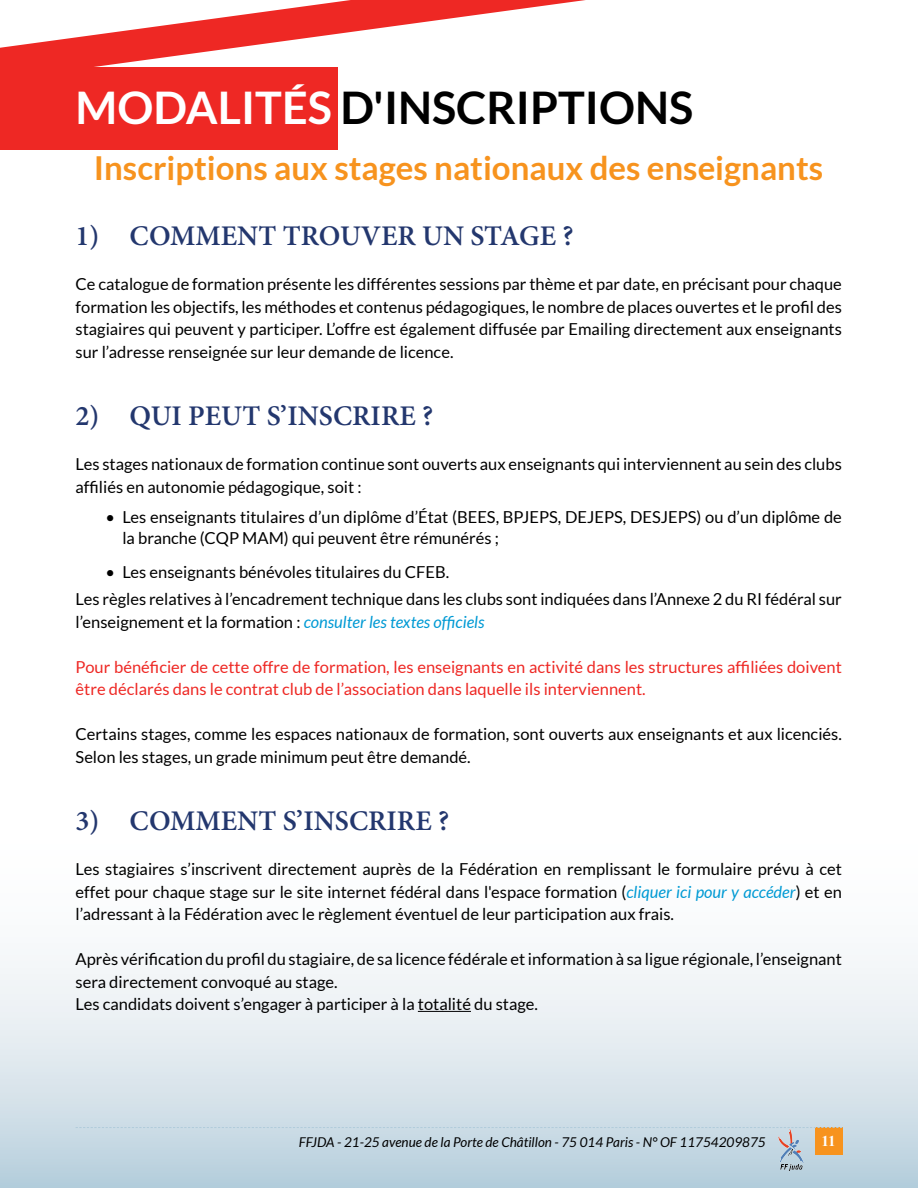
<style>
.page{position:relative;width:918px;height:1188px;background:#fff}
.page>*{position:absolute;margin:0;border:0;box-sizing:border-box;transform-origin:0 0}
.t1{font:700 45px "Lato";color:#000}
.t2{font:700 33px "Lato";color:#f7931e}
.t3{font:600 28.5px "Minion Pro";color:#23376e}
.t4{font:16.5px/22.5px "Lato";color:#000}
.t5{font:16.5px/22.5px "Lato";color:#ee2824}
.t6{font:700 15px "Times New Roman";color:#fff}
.t7{font:italic 13.5px "Lato";color:#000}
.s1{color:#fff}
.s2{font-style:italic;color:#009ad4}
</style>
<div class="page">
<svg style="left:0;top:961px;width:918px;height:227px"></svg>
<div style="left:815px;top:1127px;width:27px;height:27px;background:#f7931e"></div>
<svg style="left:76px;top:1127px;width:766px;height:1px"></svg>
<img style="left:777px;top:1128px;width:28px;height:43px">
<svg style="left:0;top:0;width:586px;height:68px"></svg>
<div style="left:0;top:68px;width:338px;height:82px;background:#ee2824"></div>
<div style="left:0;top:48px;width:47px;height:57px;background:#ee2824"></div>
<hr style="left:418px;top:1011px;width:53px;height:1px;background:#000">
<h1 class="t1" style="left:76px;top:82px;width:619px"><span class="s1">Modalités</span> d'inscriptions</h1>
<h2 class="t2" style="left:94px;top:149px;width:731px">I nscriptions aux stages nationaux des enseignants</h2>
<h3 class="t3" style="left:76px;top:216px;width:500px">1) COMMENT TROUVER UN STAGE ?</h3>
<p class="t4" style="left:76px;top:273px;width:768px;text-align:justify">Ce catalogue de formation présente les différentes sessions par thème et par date, en précisant pour chaque formation les objectifs, les méthodes et contenus pédagogiques, le nombre de places ouvertes et le profil des stagiaires qui peuvent y participer. L’offre est également diffusée par Emailing directement aux enseignants sur l’adresse renseignée sur leur demande de licence.</p>
<h3 class="t3" style="left:76px;top:396px;width:359px">2) QUI PEUT S’INSCRIRE ?</h3>
<p class="t4" style="left:76px;top:453px;width:768px">Les stages nationaux de formation continue sont ouverts aux enseignants qui interviennent au sein des clubs affiliés en autonomie pédagogique, soit :</p>
<p class="t4" style="left:122px;top:506px;width:721px;line-height:21.5px;text-indent:-17px">• Les enseignants titulaires d’un diplôme d’État (BEES, BPJEPS, DEJEPS, DESJEPS) ou d’un diplôme de la branche (CQP MAM) qui peuvent être rémunérés ;</p>
<p class="t4" style="left:76px;top:559px;width:768px;line-height:26.8px;text-indent:30px">• Les enseignants bénévoles titulaires du CFEB.<br>Les règles relatives à l’encadrement technique dans les clubs sont indiquées dans l’Annexe 2 du RI fédéral sur</p>
<p class="t4" style="left:76px;top:610px;width:411px">l’enseignement et la formation : <span class="s2">consulter les textes officiels</span></p>
<p class="t5" style="left:76px;top:655px;width:768px">Pour bénéficier de cette offre de formation, les enseignants en activité dans les structures affiliées doivent être déclarés dans le contrat club de l’association dans laquelle ils interviennent.</p>
<p class="t4" style="left:76px;top:723px;width:768px">Certains stages, comme les espaces nationaux de formation, sont ouverts aux enseignants et aux licenciés.<br>Selon les stages, un grade minimum peut être demandé.</p>
<h3 class="t3" style="left:76px;top:801px;width:375px">3) COMMENT S’INSCRIRE ?</h3>
<p class="t4" style="left:76px;top:858px;width:768px;text-align:justify">Les stagiaires s’inscrivent directement auprès de la Fédération en remplissant le formulaire prévu à cet effet pour chaque stage sur le site internet fédéral dans l'espace formation (<span class="s2">cliquer ici pour y accéder</span>) et en l’adressant à la Fédération avec le règlement éventuel de leur participation aux frais.</p>
<p class="t4" style="left:76px;top:948px;width:768px">Après vérification du profil du stagiaire, de sa licence fédérale et information à sa ligue régionale, l’enseignant sera directement convoqué au stage.<br>Les candidats doivent s’engager à participer à la totalité du stage.</p>
<p class="t7" style="left:299px;top:1135px;width:468px">FFJDA - 21-25 avenue de la Porte de Châtillon - 75 014 Paris - N° OF 11754209875</p>
<p class="t6" style="left:821px;top:1130px;width:16px">11</p>
</div>
